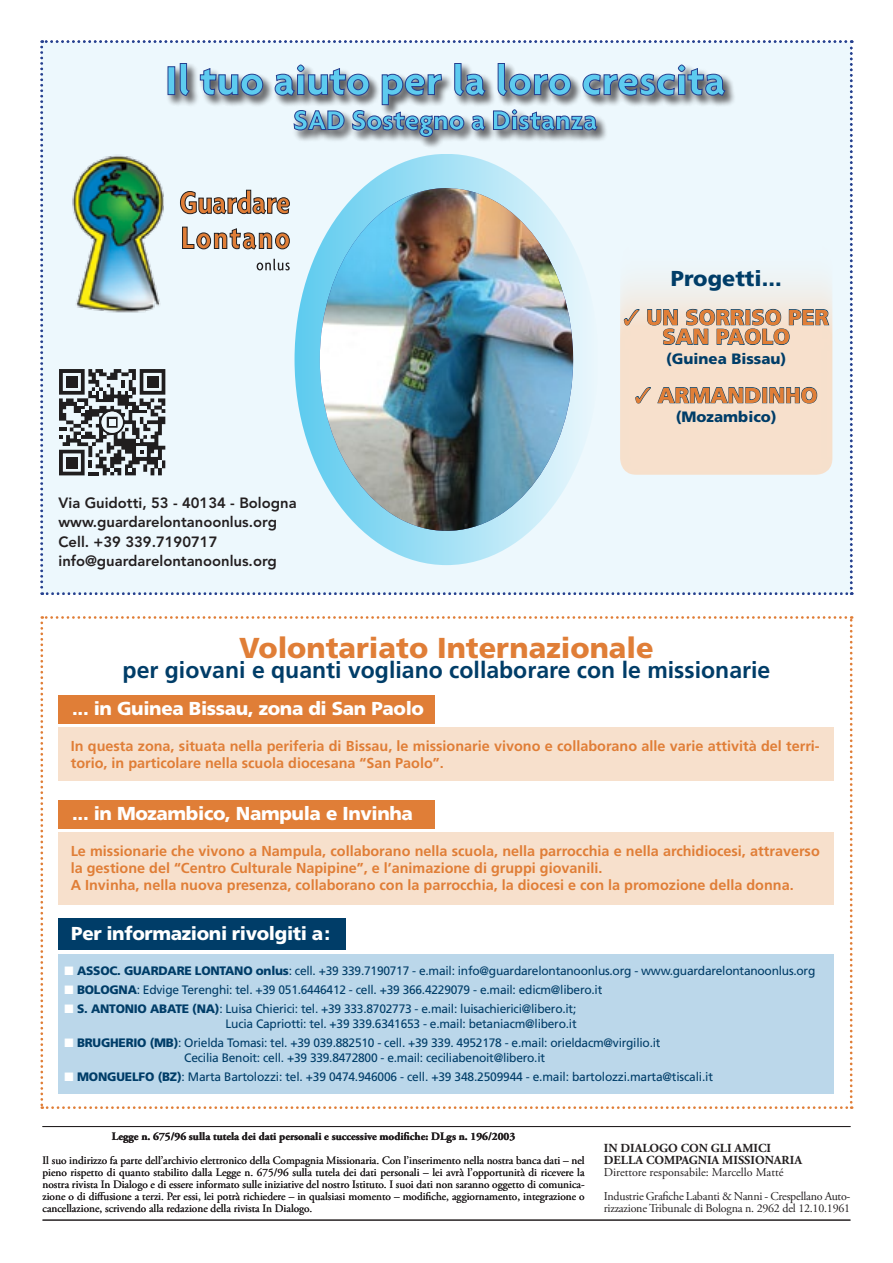
<style>
.page{position:relative;width:893px;height:1263px;background:#fff}
.page>*{position:absolute;margin:0;border:0;box-sizing:border-box;transform-origin:0 0}
.t1{font:900 28.8px "Frutiger";color:#e07e37}
.t2{font:700 23.1px "Frutiger";color:#003d68}
.t3{font:900 21.6px/19.5px "Frutiger";color:#e07e37;text-align:center}
.t4{font:900 21.6px "Frutiger";color:#003d68}
.t5{font:900 18.75px "Frutiger";letter-spacing:-.02em;color:#fff}
.t6{font:900 15px "Frutiger";color:#003d68}
.t7{font:800 14.85px/19.5px "Avenir";color:#231f20}
.t8{font:700 14.4px/17.2px "Frutiger";color:#e07e37}
.t9{font:12.3px/15px "Frutiger";letter-spacing:-.02em;color:#003d68;text-align:right}
.t10{font:700 12.3px/12px "Adobe Garamond Pro";color:#231f20}
.t11{font:12px/24px "Adobe Garamond Pro";letter-spacing:-.02em;color:#231f20}
.t12{font:11.25px/12px "Adobe Garamond Pro";color:#231f20;text-align:justify}
.t13{font:700 11.25px "Adobe Garamond Pro";color:#231f20}
.s1{color:#fff}
.s2{font-weight:900}
</style>
<div class="page">
<svg style="left:40px;top:616px;width:812px;height:493px"></svg>
<hr style="left:43px;top:1126px;width:807px;height:1px;background:#231f20">
<hr style="left:43px;top:1220px;width:807px;height:1px;background:#231f20">
<div style="left:59px;top:954px;width:775px;height:140px;background:#bbd7ea"></div>
<div style="left:59px;top:918px;width:287px;height:32px;background:#003d68"></div>
<div style="left:59px;top:727px;width:775px;height:54px;background:#f7e0cc"></div>
<div style="left:59px;top:695px;width:376px;height:29px;background:#e07e37"></div>
<div style="left:59px;top:832px;width:775px;height:73px;background:#f7e0cc"></div>
<div style="left:59px;top:800px;width:376px;height:29px;background:#e07e37"></div>
<img style="left:40px;top:40px;width:812px;height:555px">
<p class="t7" style="left:59px;top:493px;width:240px">Via Guidotti, 53 - 40134 - Bologna www.guardarelontanoonlus.org<br>Cell. +39 339.7190717 info@guardarelontanoonlus.org</p>
<h3 class="t4" style="left:671px;top:265px;width:112px">Progetti...</h3>
<h3 class="t3" style="left:623px;top:307px;width:207px">✓ UN SORRISO PER<br>SAN PAOLO</h3>
<p class="t6" style="left:666px;top:349px;width:122px">(Guinea Bissau)</p>
<h3 class="t3" style="left:635px;top:385px;width:184px">✓ ARMANDINHO</h3>
<p class="t6" style="left:676px;top:408px;width:102px">(Mozambico)</p>
<h1 class="t1" style="left:239px;top:631px;width:416px">Volontariato Internazionale</h1>
<h2 class="t2" style="left:123px;top:656px;width:649px">per giovani e quanti vogliano collaborare con le missionarie</h2>
<h3 class="t5" style="left:72px;top:697px;width:353px">... in Guinea Bissau, zona di San Paolo</h3>
<p class="t8" style="left:71px;top:737px;width:750px">In questa zona, situata nella periferia di Bissau, le missionarie vivono e collaborano alle varie attività del terri&shy;torio, in particolare nella scuola diocesana “San Paolo”.</p>
<h3 class="t5" style="left:72px;top:802px;width:342px">... in Mozambico, Nampula e Invinha</h3>
<p class="t8" style="left:71px;top:842px;width:751px">Le missionarie che vivono a Nampula, collaborano nella scuola, nella parrocchia e nella archidiocesi, attraverso la gestione del “Centro Culturale Napipine”, e l’animazione di gruppi giovanili.<br>A Invinha, nella nuova presenza, collaborano con la parrocchia, la diocesi e con la promozione della donna.</p>
<h3 class="t5" style="left:71px;top:922px;width:260px">Per informazioni rivolgiti a:</h3>
<p class="t9" style="left:65px;top:963px;width:752px"><span class="s1">■</span> <span class="s2">ASSOC. GUARDARE LONTANO onlus</span>: cell. +39 339.7190717 - e.mail: info@guardarelontanoonlus.org - www.guardarelontanoonlus.org</p>
<p class="t9" style="left:65px;top:982px;width:539px"><span class="s1">■</span> <span class="s2">BOLOGNA</span>: Edvige Terenghi: tel. +39 051.6446412 - cell. +39 366.4229079 - e.mail: edicm@libero.it</p>
<p class="t9" style="left:65px;top:1001px;width:514px"><span class="s1">■</span> <span class="s2">S. ANTONIO ABATE (NA)</span>: Luisa Chierici: tel. +39 333.8702773 - e.mail: luisachierici@libero.it;<br>Lucia Capriotti: tel. +39 339.6341653 - e.mail: betaniacm@libero.it</p>
<p class="t9" style="left:65px;top:1035px;width:597px;text-align:center"><span class="s1">■</span> <span class="s2">BRUGHERIO (MB)</span>: Orielda Tomasi: tel. +39 039.882510 - cell. +39 339. 4952178 - e.mail: orieldacm@virgilio.it<br>Cecilia Benoit: cell. +39 339.8472800 - e.mail: ceciliabenoit@libero.it</p>
<p class="t9" style="left:65px;top:1069px;width:650px"><span class="s1">■</span> <span class="s2">MONGUELFO (BZ)</span>: Marta Bartolozzi: tel. +39 0474.946006 - cell. +39 348.2509944 - e.mail: bartolozzi.marta@tiscali.it</p>
<p class="t13" style="left:112px;top:1130px;width:405px">Legge n. 675/96 sulla tutela dei dati personali e successive modifiche: DLgs n. 196/2003</p>
<p class="t12" style="left:43px;top:1155px;width:544px">Il suo indirizzo fa parte dell’archivio elettronico della Compagnia Missionaria. Con l’inserimento nella nostra banca dati – nel pieno rispetto di quanto stabilito dalla Legge n. 675/96 sulla tutela dei dati personali – lei avrà l’opportunità di ricevere la nostra rivista In Dialogo e di essere informato sulle iniziative del nostro Istituto. I suoi dati non saranno oggetto di comunica&shy;zione o di diffusione a terzi. Per essi, lei potrà richiedere – in qualsiasi momento – modifiche, aggiornamento, integrazione o cancellazione, scrivendo alla redazione della rivista In Dialogo.</p>
<p class="t12" style="left:97px;top:1191px;width:5px">f</p>
<p class="t10" style="left:604px;top:1142px;width:200px">IN DIALOGO CON GLI AMICI<br>DELLA COMPAGNIA MISSIONARIA</p>
<p class="t11" style="left:604px;top:1160px;width:248px">Direttore responsabile: Marcello Matté<br>Industrie Grafiche Labanti &amp; Nanni - Crespellano Auto-</p>
<p class="t11" style="left:604px;top:1196px;width:248px">rizzazione Tribunale di Bologna n. 2962 del 12.10.1961</p>
</div>
